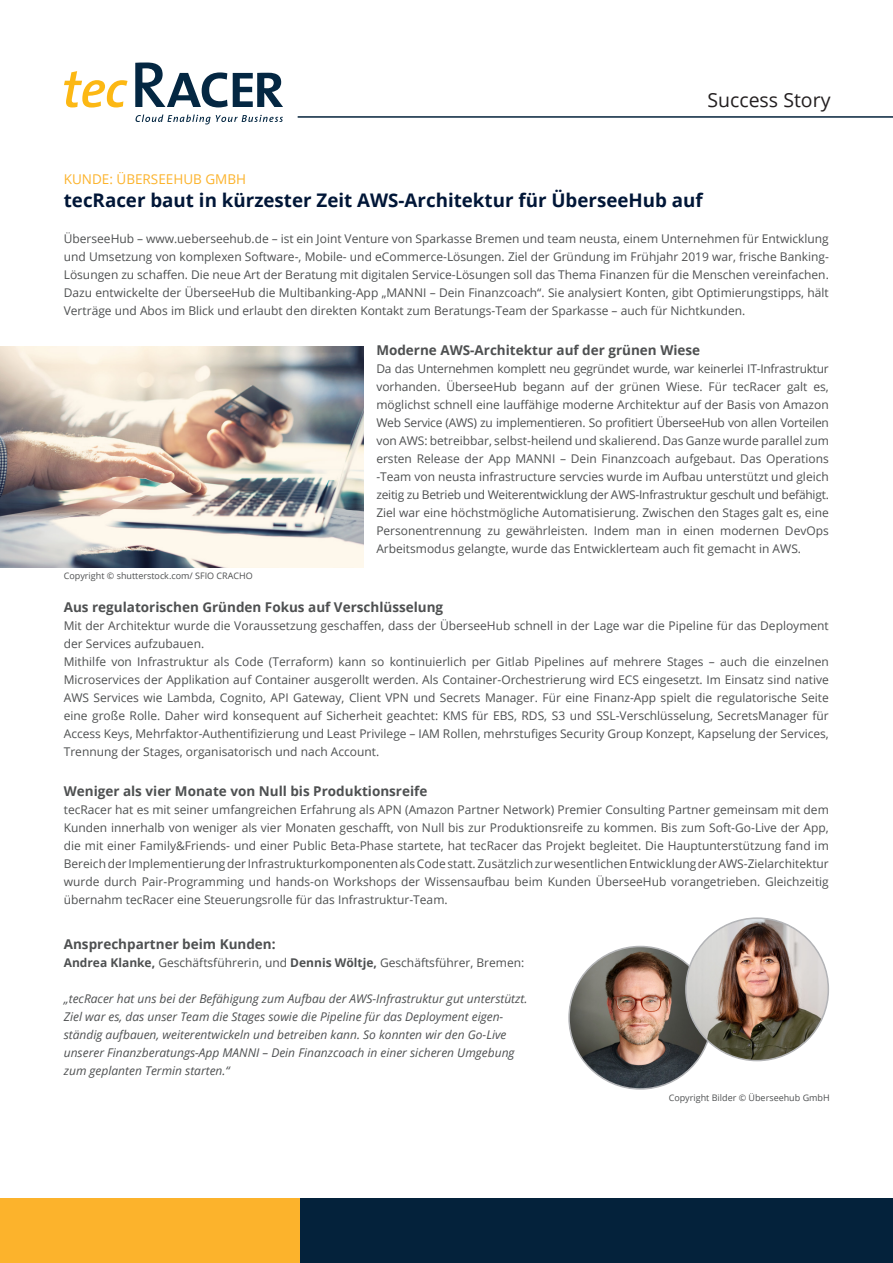
<style>
.page{position:relative;width:893px;height:1263px;background:#fff}
.page>*{position:absolute;margin:0;border:0;box-sizing:border-box;transform-origin:0 0}
.t1{font:19.5px "Open Sans";color:#231f20}
.Copy{font:700 18.75px "Open Sans";color:#001637}
.Copy-2{font:700 13.5px "Open Sans";color:#4e5051}
.t2{font:13.5px "Open Sans";color:#fcb32c}
.Copy-3{font:12px/18px "Open Sans";color:#4e5051;text-align:justify}
.Copy-4{font:italic 12px/18px "Open Sans";color:#4e5051}
.Copy-5{font:9px "Open Sans";color:#4e5051}
.s1{font-weight:700}
</style>
<div class="page">
<svg style="left:64px;top:71px;width:64px;height:37px"></svg>
<svg style="left:135px;top:63px;width:148px;height:44px"></svg>
<svg style="left:136px;top:115px;width:147px;height:9px"></svg>
<div style="left:0;top:1198px;width:301px;height:65px;background:#fcb32c"></div>
<div style="left:301px;top:1198px;width:592px;height:65px;background:#04223b"></div>
<hr style="left:298px;top:116px;width:595px;height:2px;background:#04223b">
<img style="left:569px;top:946px;width:142px;height:143px;border-radius:71px">
<img style="left:0;top:347px;width:364px;height:221px">
<img style="left:686px;top:918px;width:142px;height:142px;border-radius:71px">
<h1 class="t1" style="left:707px;top:87px;width:125px">Success Story</h1>
<p class="t2" style="left:64px;top:170px;width:184px">KUNDE: ÜBERSEEHUB GMBH</p>
<p class="Copy" style="left:64px;top:187px;width:641px">tecRacer baut in kürzester Zeit AWS-Architektur für ÜberseeHub auf</p>
<p class="Copy-3" style="left:64px;top:229px;width:767px">ÜberseeHub – www.ueberseehub.de – ist ein Joint Venture von Sparkasse Bremen und team neusta, einem Unternehmen für Entwicklung und Umsetzung von komplexen Software-, Mobile- und eCommerce-Lösungen. Ziel der Gründung im Frühjahr 2019 war, frische Banking-Lösungen zu schaffen. Die neue Art der Beratung mit digitalen Service-Lösungen soll das Thema Finanzen für die Menschen vereinfachen.<br>Dazu entwickelte der ÜberseeHub die Multibanking-App „MANNI – Dein Finanzcoach“. Sie analysiert Konten, gibt Optimierungstipps, hält Verträge und Abos im Blick und erlaubt den direkten Kontakt zum Beratungs-Team der Sparkasse – auch für Nichtkunden.</p>
<p class="Copy-2" style="left:376px;top:341px;width:325px">Moderne AWS-Architektur auf der grünen Wiese</p>
<p class="Copy-3" style="left:376px;top:359px;width:454px">Da das Unternehmen komplett neu gegründet wurde, war keinerlei IT-Infrastruktur vorhanden. ÜberseeHub begann auf der grünen Wiese. Für tecRacer galt es, möglichst schnell eine lauffähige moderne Architektur auf der Basis von Amazon Web Service (AWS) zu implementieren. So profitiert ÜberseeHub von allen Vorteilen von AWS: betreibbar, selbst-heilend und skalierend. Das Ganze wurde parallel zum ersten Release der App MANNI – Dein Finanzcoach aufgebaut. Das Operations -Team von neusta infrastructure servcies wurde im Aufbau unterstützt und gleich zeitig zu Betrieb und Weiterentwicklung der AWS-Infrastruktur geschult und befähigt.<br>Ziel war eine höchstmögliche Automatisierung. Zwischen den Stages galt es, eine Personentrennung zu gewährleisten. Indem man in einen modernen DevOps Arbeitsmodus gelangte, wurde das Entwicklerteam auch fit gemacht in AWS.</p>
<p class="Copy-5" style="left:64px;top:569px;width:191px">Copyright © shutterstock.com/ SFIO CRACHO</p>
<p class="Copy-2" style="left:64px;top:597px;width:381px">Aus regulatorischen Gründen Fokus auf Verschlüsselung</p>
<p class="Copy-3" style="left:64px;top:616px;width:767px">Mit der Architektur wurde die Voraussetzung geschaffen, dass der ÜberseeHub schnell in der Lage war die Pipeline für das Deployment der Services aufzubauen.</p>
<p class="Copy-3" style="left:64px;top:652px;width:767px">Mithilfe von Infrastruktur als Code (Terraform) kann so kontinuierlich per Gitlab Pipelines auf mehrere Stages – auch die einzelnen Microservices der Applikation auf Container ausgerollt werden. Als Container-Orchestrierung wird ECS eingesetzt. Im Einsatz sind native AWS Services wie Lambda, Cognito, API Gateway, Client VPN und Secrets Manager. Für eine Finanz-App spielt die regulatorische Seite eine große Rolle. Daher wird konsequent auf Sicherheit geachtet: KMS für EBS, RDS, S3 und SSL-Verschlüsselung, SecretsManager für Access Keys, Mehrfaktor-Authentifizierung und Least Privilege – IAM Rollen, mehrstufiges Security Group Konzept, Kapselung der Services, Trennung der Stages, organisatorisch und nach Account.</p>
<p class="Copy-2" style="left:64px;top:782px;width:365px">Weniger als vier Monate von Null bis Produktionsreife</p>
<p class="Copy-3" style="left:64px;top:800px;width:767px">tecRacer hat es mit seiner umfangreichen Erfahrung als APN (Amazon Partner Network) Premier Consulting Partner gemeinsam mit dem Kunden innerhalb von weniger als vier Monaten geschafft, von Null bis zur Produktionsreife zu kommen. Bis zum Soft-Go-Live der App, die mit einer Family&amp;Friends- und einer Public Beta-Phase startete, hat tecRacer das Projekt begleitet. Die Hauptunterstützung fand im Bereich der Implementierung der Infrastrukturkomponenten als Code statt. Zusätzlich zur wesentlichen Entwicklung der AWS-Zielarchitektur wurde durch Pair-Programming und hands-on Workshops der Wissensaufbau beim Kunden ÜberseeHub vorangetrieben. Gleichzeitig übernahm tecRacer eine Steuerungsrolle für das Infrastruktur-Team.</p>
<p class="Copy-2" style="left:64px;top:935px;width:213px">Ansprechpartner beim Kunden:</p>
<p class="Copy-3" style="left:64px;top:953px;width:462px"><span class="s1">Andrea Klanke,</span> Geschäftsführerin, und <span class="s1">Dennis Wöltje,</span> Geschäftsführer, Bremen:</p>
<p class="Copy-4" style="left:64px;top:989px;width:465px">„tecRacer hat uns bei der Befähigung zum Aufbau der AWS-Infrastruktur gut unterstützt.<br>Ziel war es, das unser Team die Stages sowie die Pipeline für das Deployment eigen&shy;ständig aufbauen, weiterentwickeln und betreiben kann. So konnten wir den Go-Live unserer Finanzberatungs-App MANNI – Dein Finanzcoach in einer sicheren Umgebung zum geplanten Termin starten.“</p>
<p class="Copy-5" style="left:669px;top:1091px;width:163px">Copyright Bilder © Überseehub GmbH</p>
</div>
